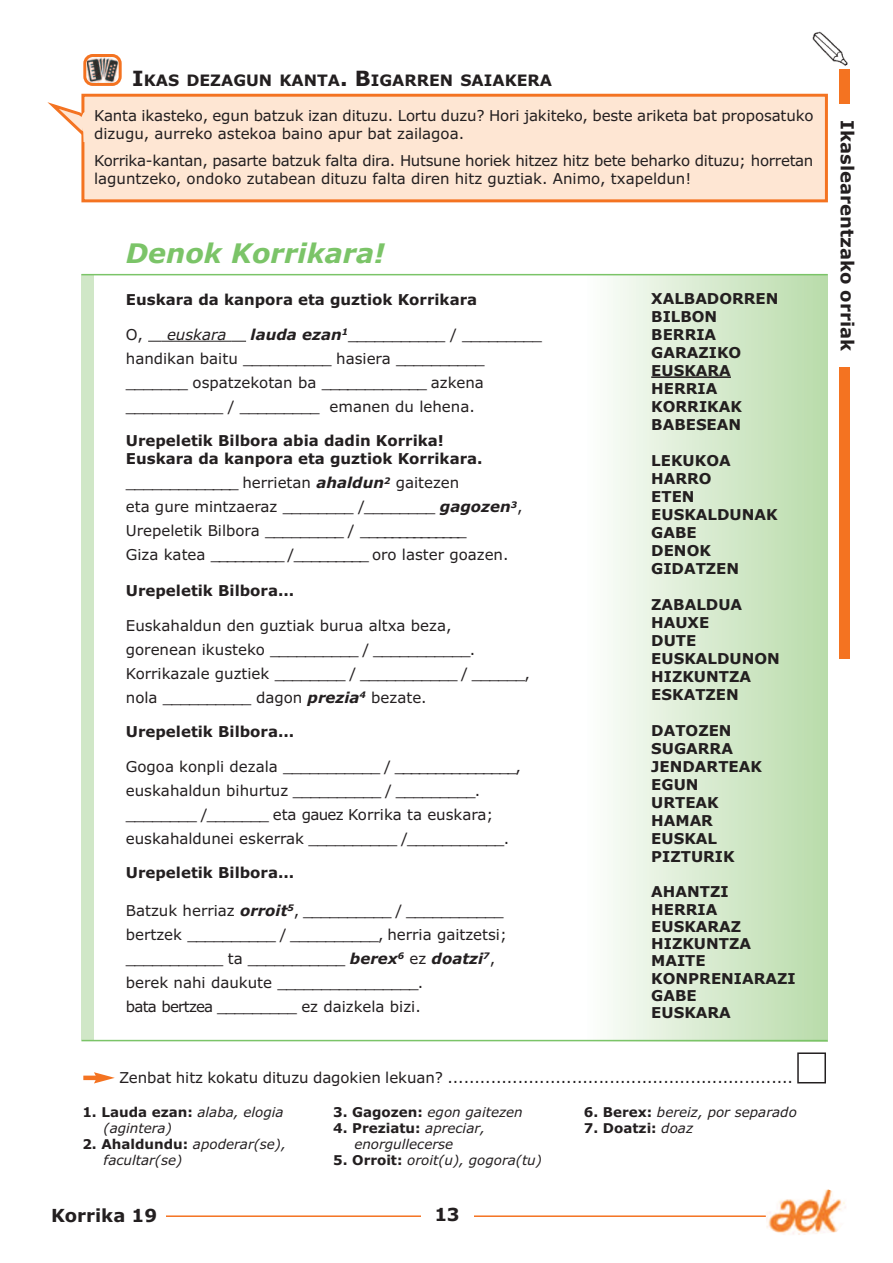
<style>
.page{position:relative;width:893px;height:1263px;background:#fff}
.page>*{position:absolute;margin:0;border:0;box-sizing:border-box;transform-origin:0 0}
.t1{font:italic 700 27px "Verdana";color:#7bc468}
.t2{font:700 18px "Verdana";color:#231f20}
.t3{font:700 15.75px "Verdana";color:#231f20}
.t4{font:15px/24px "Verdana";color:#231f20}
.t5{font:700 15px/18px "Verdana";color:#231f20}
.t6{font:15px/18px "Verdana";letter-spacing:-.02em;color:#231f20}
.t7{font:italic 15px "Verdana";color:#231f20}
.t8{font:italic 13.5px/16.2px "Verdana";color:#231f20}
.t9{font:700 13.5px "Verdana";color:#231f20}
.s1{font-size:21px}
.s2{font-weight:700;font-style:italic}
.s3{font-weight:700;font-style:normal}
.s4{font-weight:400;font-style:italic}
</style>
<div class="page">
<hr style="left:52px;top:1215px;width:776px;height:2px;background:#f47321">
<div style="left:839px;top:70px;width:11px;height:589px;background:#f47321"></div>
<div style="left:834px;top:104px;width:23px;height:263px;background:#fff"></div>
<div style="left:421px;top:1193px;width:52px;height:44px;background:#fff"></div>
<img style="left:765px;top:1190px;width:81px;height:45px">
<img style="left:812px;top:32px;width:35px;height:34px">
<div style="left:51px;top:1208px;width:115px;height:30px;background:#fff"></div>
<svg style="left:148px;top:341px;width:14px;height:1px"></svg>
<hr style="left:162px;top:341px;width:70px;height:1px;background:#231f20">
<svg style="left:232px;top:341px;width:14px;height:1px"></svg>
<div style="left:797px;top:1052px;width:29px;height:31px;border:2px solid #231f20"></div>
<div style="left:83px;top:1075px;width:15px;height:5px;background:#f47321"></div>
<svg style="left:94px;top:1072px;width:21px;height:11px"></svg>
<svg style="left:83px;top:54px;width:39px;height:32px"></svg>
<div style="left:84px;top:97px;width:741px;height:102px;background:#fee6d3"></div>
<div style="left:81px;top:94px;width:747px;height:108px;border:3px solid #f47321"></div>
<svg style="left:47px;top:102px;width:38px;height:40px"></svg>
<div style="left:587px;top:275px;width:241px;height:766px;background:linear-gradient(to right,#fcfdfb,#b8dba9)"></div>
<hr style="left:651px;top:376px;width:80px;height:2px;background:#231f20">
<div style="left:81px;top:275px;width:13px;height:765px;background:#d0e7c7"></div>
<hr style="left:81px;top:274px;width:747px;height:1px;background:#7bc468">
<hr style="left:81px;top:1040px;width:747px;height:1px;background:#7bc468">
<p class="t3" style="left:132px;top:71px;width:421px"><span class="s1">I</span>KAS DEZAGUN KANTA<span class="s1">. B</span>IGARREN SAIAKERA</p>
<p class="t4" style="left:94px;top:107px;width:721px;line-height:18px">Kanta ikasteko, egun batzuk izan dituzu. Lortu duzu? Hori jakiteko, beste ariketa bat proposatuko dizugu, aurreko astekoa baino apur bat zailagoa.</p>
<p class="t6" style="left:94px;top:152px;width:721px">Korrika-kantan, pasarte batzuk falta dira. Hutsune horiek hitzez hitz bete beharko dituzu; horretan laguntzeko, ondoko zutabean dituzu falta diren hitz guztiak. Animo, txapeldun!</p>
<h1 class="t1" style="left:126px;top:238px;width:261px">Denok Korrikara!</h1>
<p class="t5" style="left:126px;top:291px;width:353px">Euskara da kanpora eta guztiok Korrikara</p>
<p class="t4" style="left:126px;top:323px;width:19px">O,</p>
<p class="t7" style="left:167px;top:326px;width:61px">euskara</p>
<p class="t4" style="left:126px;top:323px;width:418px;text-indent:125px"><span class="s2">lauda ezan</span><sup>1</sup>___________ / _________ handikan baitu __________ hasiera __________ _______ ospatzekotan ba ____________ azkena ___________ / _________ emanen du lehena.</p>
<p class="t5" style="left:126px;top:432px;width:358px">Urepeletik Bilbora abia dadin Korrika!<br>Euskara da kanpora eta guztiok Korrikara.</p>
<p class="t4" style="left:126px;top:471px;width:398px">_____________ herrietan <span class="s2">ahaldun</span><sup>2</sup> gaitezen<br>eta gure mintzaeraz ________ /________ <span class="s2">gagozen</span><sup>3</sup>, Urepeletik Bilbora _________ / ______________<br>Giza katea _________ /_________ oro laster goazen.</p>
<p class="t5" style="left:126px;top:582px;width:170px">Urepeletik Bilbora...</p>
<p class="t4" style="left:126px;top:614px;width:406px">Euskahaldun den guztiak burua altxa beza,<br>gorenean ikusteko __________ / ___________.<br>Korrikazale guztiek ________ / ___________ / ______, nola __________ dagon <span class="s2">prezia</span><sup>4</sup> bezate.</p>
<p class="t5" style="left:126px;top:723px;width:170px">Urepeletik Bilbora...</p>
<p class="t4" style="left:126px;top:755px;width:396px">Gogoa konpli dezala ___________ / _______________, euskahaldun bihurtuz __________ / _________. ________ /_______ eta gauez Korrika ta euskara; euskahaldunei eskerrak __________ /___________.</p>
<p class="t5" style="left:126px;top:864px;width:170px">Urepeletik Bilbora...</p>
<p class="t4" style="left:126px;top:899px;width:382px">Batzuk herriaz <span class="s2">orroit</span><sup>5</sup>, __________ / ___________ bertzek __________ / __________, herria gaitzetsi; ___________ ta ___________ <span class="s2">berex</span><sup>6</sup> ez <span class="s2">doatzi</span><sup>7</sup>, berek nahi daukute ________________.<br>bata bertzea _________ ez daizkela bizi.</p>
<p class="t5" style="left:651px;top:290px;width:129px">XALBADORREN<br>BILBON<br>BERRIA<br>GARAZIKO<br>EUSKARA<br>HERRIA<br>KORRIKAK<br>BABESEAN</p>
<p class="t5" style="left:651px;top:452px;width:128px">LEKUKOA<br>HARRO<br>ETEN<br>EUSKALDUNAK<br>GABE<br>DENOK<br>GIDATZEN</p>
<p class="t5" style="left:651px;top:596px;width:130px">ZABALDUA<br>HAUXE<br>DUTE<br>EUSKALDUNON<br>HIZKUNTZA<br>ESKATZEN</p>
<p class="t5" style="left:651px;top:722px;width:112px">DATOZEN<br>SUGARRA<br>JENDARTEAK<br>EGUN<br>URTEAK<br>HAMAR<br>EUSKAL<br>PIZTURIK</p>
<p class="t5" style="left:651px;top:884px;width:146px;line-height:17.2px">AHANTZI<br>HERRIA<br>EUSKARAZ<br>HIZKUNTZA<br>MAITE<br>KONPRENIARAZI<br>GABE<br>EUSKARA</p>
<p class="t4" style="left:119px;top:1066px;width:675px">Zenbat hitz kokatu dituzu dagokien lekuan? ................................................................</p>
<p class="t8" style="left:104px;top:1104px;width:182px;text-indent:-21px"><span class="s3">1. Lauda ezan:</span> alaba, elogia (agintera)</p>
<p class="t8" style="left:104px;top:1136px;width:184px;text-indent:-21px"><span class="s3">2. Ahaldundu:</span> apoderar(se), facultar(se)</p>
<p class="t8" style="left:333px;top:1104px;width:191px"><span class="s3">3. Gagozen:</span> egon gaitezen</p>
<p class="t8" style="left:354px;top:1120px;width:132px;text-indent:-21px"><span class="s3">4. Preziatu:</span> apreciar, enorgullecerse</p>
<p class="t8" style="left:333px;top:1153px;width:210px"><span class="s3">5. Orroit:</span> oroit(u), gogora(tu)</p>
<p class="t2" style="left:51px;top:1205px;width:108px">Korrika 19</p>
<p class="t2" style="left:434px;top:1205px;width:27px">13</p>
<p class="t8" style="left:584px;top:1104px;width:214px"><span class="s3">6. Berex:</span> bereiz, por separado</p>
<p class="t9" style="left:584px;top:1120px;width:111px">7. Doatzi: <span class="s4">doaz</span></p>
<p class="t2" style="left:858px;top:120px;width:232px;rotate:90deg">Ikaslearentzako orriak</p>
</div>
